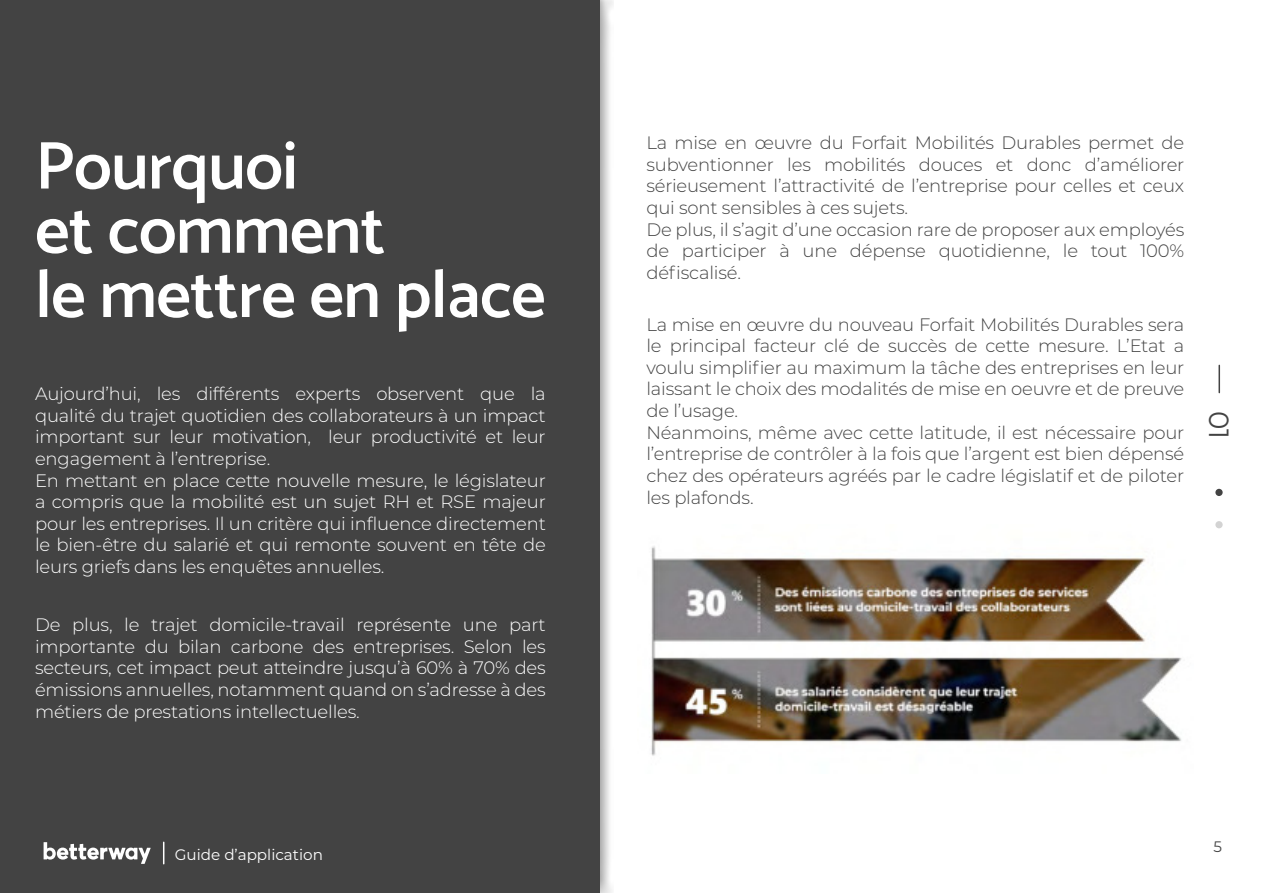
<style>
.page{position:relative;width:1263px;height:893px;background:#fff}
.page>*{position:absolute;margin:0;border:0;box-sizing:border-box;transform-origin:0 0}
.t1{font:600 67.95px/64.2px "Catamaran";letter-spacing:-.01em;color:#fff}
.t2{font:27.75px "Montserrat";color:#434343}
.t3{font:300 18px/21.6px "Montserrat";letter-spacing:-.01em;color:#434343}
.t4{font:300 18px/21.6px "Montserrat";letter-spacing:-.01em;color:#fff}
.t5{font:15.15px "Montserrat";color:#fff}
.t6{font:15.15px "Montserrat";color:#434343}
</style>
<div class="page">
<div style="left:0;top:0;width:613px;height:893px;background:#000;opacity:.37"></div>
<div style="left:0;top:0;width:600px;height:893px;background:#434343"></div>
<svg style="left:163px;top:842px;width:1px;height:22px"></svg>
<hr style="left:1218px;top:365px;width:2px;height:28px;background:#434343">
<div style="left:1215px;top:489px;width:8px;height:7px;background:#434343;border-radius:50%"></div>
<div style="left:1215px;top:521px;width:8px;height:7px;background:#d3d3d3;border-radius:50%"></div>
<img style="left:651px;top:546px;width:531px;height:210px">
<svg style="left:44px;top:842px;width:107px;height:22px"></svg>
<h1 class="t1" style="left:35px;top:139px;width:512px">Pourquoi<br>et comment<br>le mettre en place</h1>
<p class="t4" style="left:35px;top:384px;width:512px">Aujourd’hui, les différents experts observent que la qualité du trajet quotidien des collaborateurs à un impact important sur leur motivation, leur productivité et leur engagement à l’entreprise.<br>En mettant en place cette nouvelle mesure, le législateur a compris que la mobilité est un sujet RH et RSE majeur pour les entreprises. Il un critère qui influence directement le bien-être du salarié et qui remonte souvent en tête de leurs griefs dans les enquêtes annuelles.</p>
<p class="t4" style="left:35px;top:615px;width:512px;text-align:justify">De plus, le trajet domicile-travail représente une part importante du bilan carbone des entreprises. Selon les secteurs, cet impact peut atteindre jusqu’à 60% à 70% des émissions annuelles, notamment quand on s’adresse à des métiers de prestations intellectuelles.</p>
<p class="t5" style="left:175px;top:847px;width:150px">Guide d’application</p>
<p class="t3" style="left:646px;top:133px;width:539px">La mise en œuvre du Forfait Mobilités Durables permet de subventionner les mobilités douces et donc d’améliorer sérieusement l’attractivité de l’entreprise pour celles et ceux qui sont sensibles à ces sujets.<br>De plus, il s’agit d’une occasion rare de proposer aux employés de participer à une dépense quotidienne, le tout 100% défiscalisé.</p>
<p class="t3" style="left:646px;top:314px;width:539px">La mise en œuvre du nouveau Forfait Mobilités Durables sera le principal facteur clé de succès de cette mesure. L’Etat a voulu simplifier au maximum la tâche des entreprises en leur laissant le choix des modalités de mise en oeuvre et de preuve de l’usage.<br>Néanmoins, même avec cette latitude, il est nécessaire pour l’entreprise de contrôler à la fois que l’argent est bien dépensé chez des opérateurs agréés par le cadre législatif et de piloter les plafonds.</p>
<h2 class="t2" style="left:1232px;top:411px;width:30px;rotate:90deg">01</h2>
<p class="t6" style="left:1213px;top:840px;width:10px">5</p>
</div>
